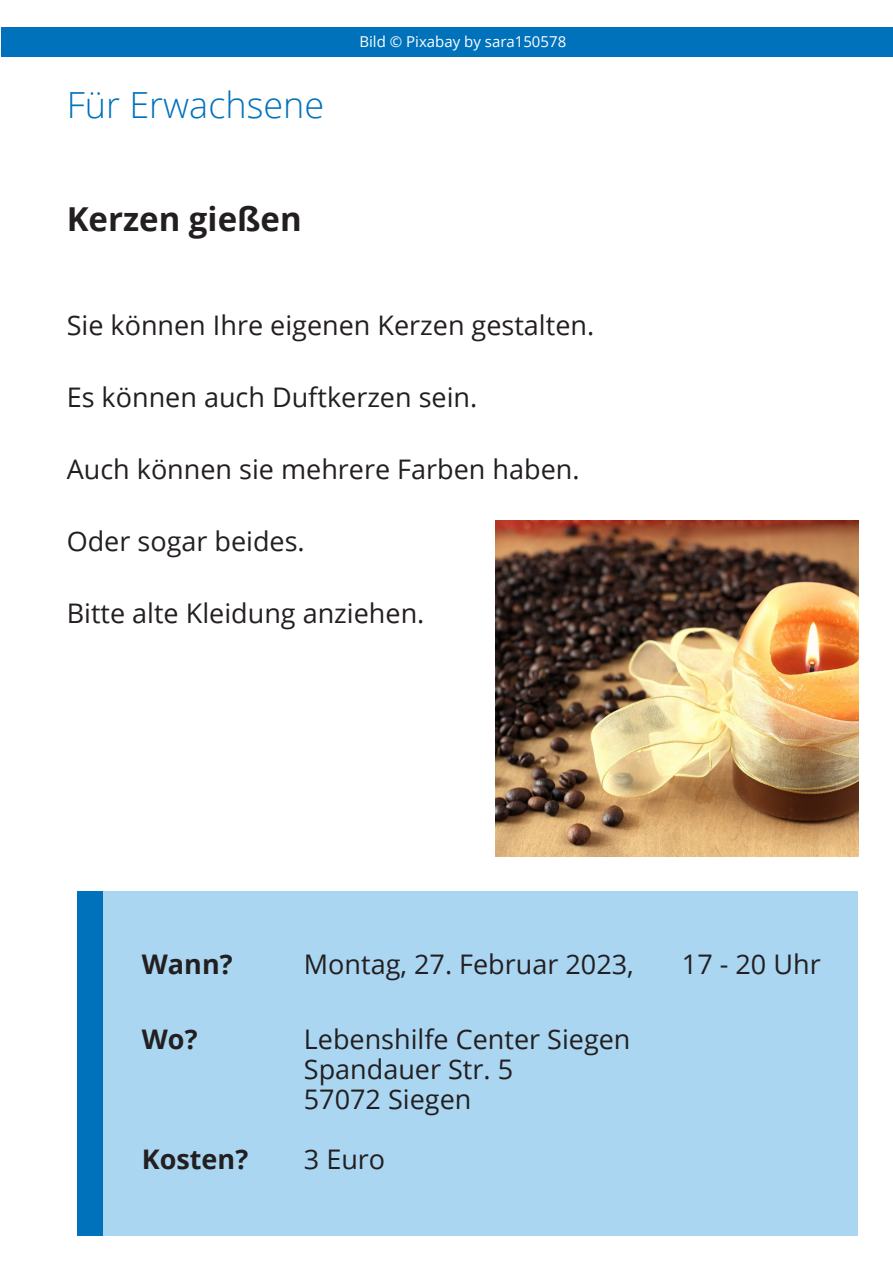
<style>
.page{position:relative;width:893px;height:1263px;background:#fff}
.page>*{position:absolute;margin:0;border:0;box-sizing:border-box;transform-origin:0 0}
.t1{font:300 36px "Open Sans";color:#0072bc}
.t2{font:700 33px "Open Sans";color:#231f20}
.t3{font:27px "Open Sans";color:#231f20}
.t4{font:700 27px "Open Sans";color:#231f20}
.t5{font:15px "Open Sans";color:#fff}
</style>
<div class="page">
<div style="left:1px;top:27px;width:892px;height:30px;background:#0072bc"></div>
<div style="left:78px;top:892px;width:780px;height:344px;background:#aad6f2"></div>
<div style="left:77px;top:892px;width:25px;height:344px;background:#0072bc"></div>
<img style="left:495px;top:521px;width:364px;height:336px">
<p class="t1" style="left:67px;top:80px;width:259px">Für Erwachsene</p>
<p class="t2" style="left:67px;top:196px;width:237px">Kerzen gießen</p>
<p class="t5" style="left:359px;top:31px;width:208px">Bild © Pixabay by sara150578</p>
<p class="t3" style="left:67px;top:307px;width:529px">Sie können Ihre eigenen Kerzen gestalten.</p>
<p class="t3" style="left:67px;top:379px;width:412px">Es können auch Duftkerzen sein.</p>
<p class="t3" style="left:67px;top:451px;width:514px">Auch können sie mehrere Farben haben.</p>
<p class="t3" style="left:67px;top:523px;width:240px">Oder sogar beides.</p>
<p class="t3" style="left:67px;top:595px;width:359px">Bitte alte Kleidung anziehen.</p>
<p class="t4" style="left:142px;top:945px;width:92px">Wann?</p>
<p class="t3" style="left:304px;top:945px;width:331px">Montag, 27. Februar 2023,</p>
<p class="t3" style="left:682px;top:945px;width:140px">17 - 20 Uhr</p>
<p class="t4" style="left:142px;top:1020px;width:57px">Wo?</p>
<p class="t3" style="left:304px;top:1020px;width:328px">Lebenshilfe Center Siegen</p>
<p class="t3" style="left:304px;top:1050px;width:211px">Spandauer Str. 5</p>
<p class="t3" style="left:304px;top:1080px;width:169px">57072 Siegen</p>
<p class="t4" style="left:142px;top:1140px;width:108px">Kosten?</p>
<p class="t3" style="left:304px;top:1140px;width:83px">3 Euro</p>
</div>
